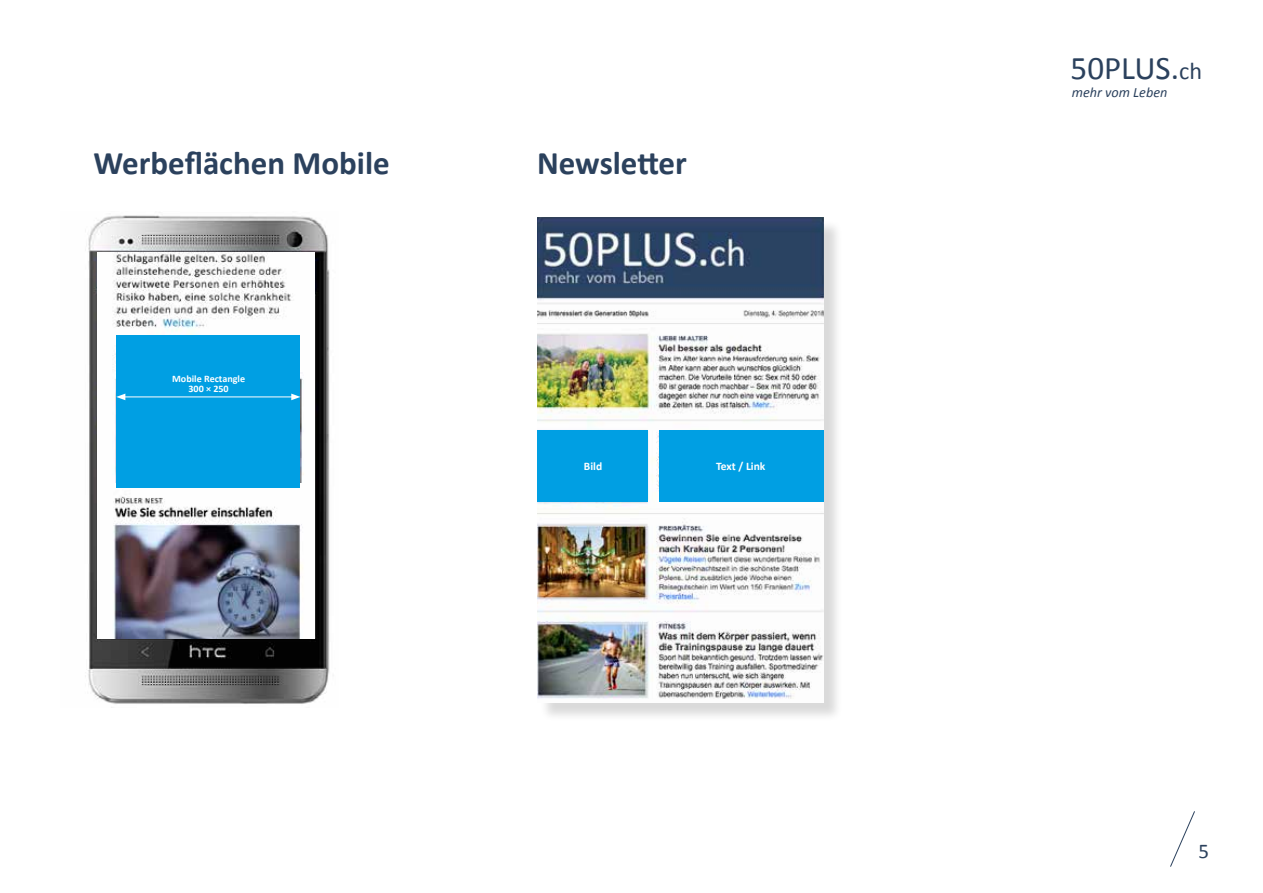
<style>
.page{position:relative;width:1263px;height:893px;background:#fff}
.page>*{position:absolute;margin:0;border:0;box-sizing:border-box;transform-origin:0 0}
.t1{font:700 33px "Calibri";color:#2b415d}
.t2{font:33px "Calibri";color:#2b415d}
.t3{font:21px "Calibri";color:#2b415d}
.t4{font:italic 14.25px "Calibri";color:#2b415d}
.t5{font:700 11.55px "Calibri";color:#fff}
.t6{font:700 9.9px/9.9px "Calibri";color:#fff;text-align:center}
.s1{font-size:24.3px}
</style>
<div class="page">
<svg style="left:1170px;top:811px;width:25px;height:56px"></svg>
<img style="left:85px;top:215px;width:245px;height:489px">
<img style="left:98px;top:482px;width:216px;height:156px">
<img style="left:97px;top:252px;width:218px;height:230px">
<div style="left:116px;top:335px;width:184px;height:152px;background:#009fe3"></div>
<hr style="left:123px;top:397px;width:171px;height:1px;background:#fff">
<svg style="left:116px;top:394px;width:9px;height:6px"></svg>
<svg style="left:291px;top:394px;width:9px;height:6px"></svg>
<div style="left:540px;top:220px;width:303px;height:502px;background:#000;opacity:.15"></div>
<img style="left:537px;top:217px;width:287px;height:486px">
<div style="left:659px;top:430px;width:165px;height:72px;background:#009fe3"></div>
<div style="left:537px;top:430px;width:111px;height:72px;background:#009fe3"></div>
<p class="t1" style="left:94px;top:142px;width:298px">Werbeflächen Mobile</p>
<p class="t1" style="left:537px;top:142px;width:151px">Newsletter</p>
<p class="t6" style="left:172px;top:373px;width:74px">Mobile Rectangle<br>300 × 250</p>
<p class="t5" style="left:584px;top:459px;width:20px">Bild</p>
<p class="t5" style="left:716px;top:459px;width:51px">Text / Link</p>
<p class="t2" style="left:1070px;top:47px;width:133px">50PLUS.<span class="s1">ch</span></p>
<p class="t4" style="left:1072px;top:82px;width:97px">mehr vom Leben</p>
<p class="t3" style="left:1198px;top:838px;width:12px">5</p>
</div>
